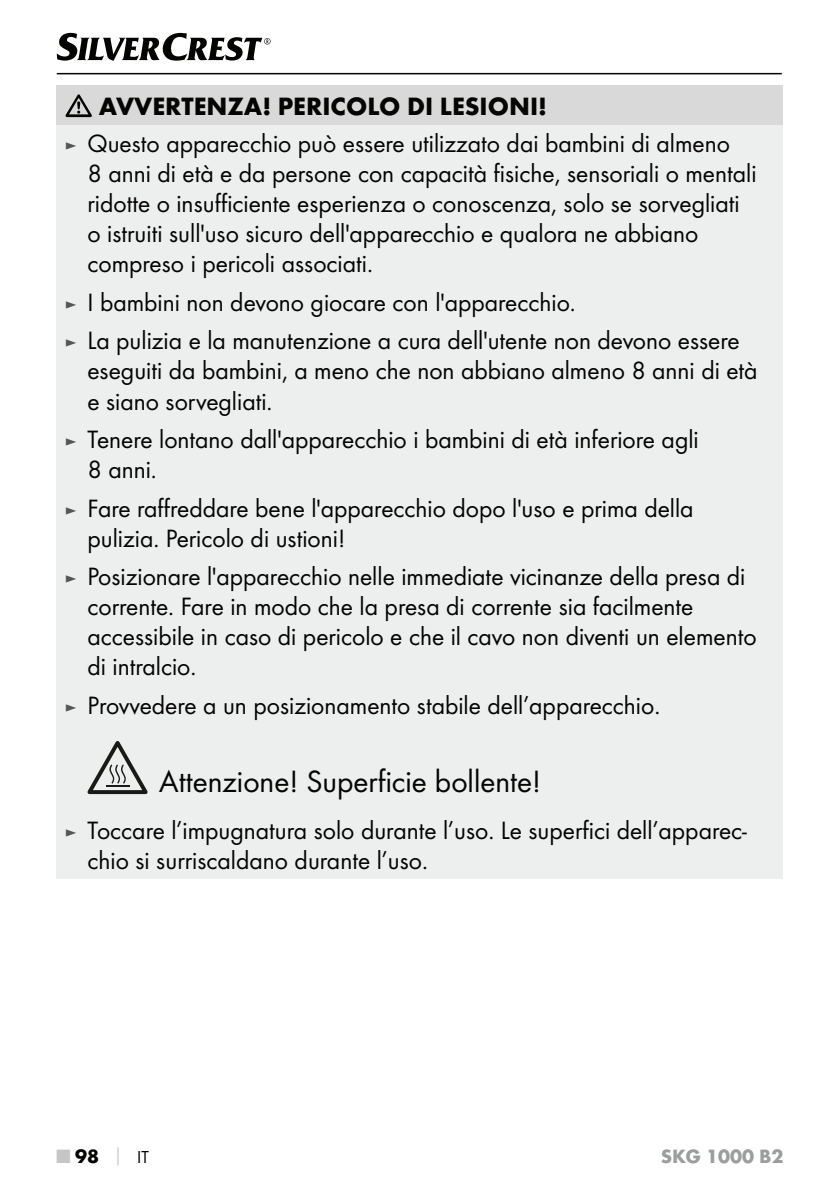
<style>
.page{position:relative;width:840px;height:1191px;background:#fff}
.page>*{position:absolute;margin:0;border:0;box-sizing:border-box;transform-origin:0 0}
.t1{font:32px "Futura Boo";color:#040503}
.t2{font:26px/30px "Futura Boo";color:#040503}
.t3{font:700 26px "Futura";color:#040503}
.t4{font:700 20px "Futura";color:#9c9e9d}
.t5{font:700 20px "Futura";color:#040503}
.s1{font-size:18px;color:#555654}
.s2{color:#c6c6c6}
.s3{font-size:18px;color:#c6c6c6}
.s4{font-family:"Futura Boo";font-weight:400;font-size:18px}
</style>
<div class="page">
<hr style="left:57px;top:73px;width:724px;height:1px;background:#040503">
<svg style="left:57px;top:33px;width:213px;height:28px"></svg>
<div style="left:57px;top:85px;width:725px;height:40px;background:#d9d9d9"></div>
<div style="left:57px;top:125px;width:725px;height:753px;background:#edeeee"></div>
<svg style="left:65px;top:94px;width:27px;height:23px"></svg>
<svg style="left:87px;top:741px;width:60px;height:53px"></svg>
<p class="t3" style="left:99px;top:96px;width:449px">AVVERTENZA! PERICOLO DI LESIONI!</p>
<p class="t2" style="left:87px;top:130px;width:670px;text-indent:-23px"><span class="s1">►</span> Questo apparecchio può essere utilizzato dai bambini di almeno<br>8 anni di età e da persone con capacità fisiche, sensoriali o mentali ridotte o insufficiente esperienza o conoscenza, solo se sorvegliati o istruiti sull'uso sicuro dell'apparecchio e qualora ne abbiano compreso i pericoli associati.</p>
<p class="t2" style="left:65px;top:284px;width:676px;line-height:38.6px"><span class="s1">►</span> I bambini non devono giocare con l'apparecchio.<br><span class="s1">►</span> La pulizia e la manutenzione a cura dell'utente non devono essere</p>
<p class="t2" style="left:87px;top:357px;width:671px">eseguiti da bambini, a meno che non abbiano almeno 8 anni di età e siano sorvegliati.</p>
<p class="t2" style="left:87px;top:426px;width:612px;text-indent:-23px"><span class="s1">►</span> Tenere lontano dall'apparecchio i bambini di età inferiore agli<br>8 anni.</p>
<p class="t2" style="left:87px;top:494px;width:607px;text-indent:-23px"><span class="s1">►</span> Fare raffreddare bene l'apparecchio dopo l'uso e prima della pulizia. Pericolo di ustioni!</p>
<p class="t2" style="left:87px;top:563px;width:670px;text-indent:-23px"><span class="s1">►</span> Posizionare l'apparecchio nelle immediate vicinanze della presa di corrente. Fare in modo che la presa di corrente sia facilmente accessibile in caso di pericolo e che il cavo non diventi un elemento di intralcio.</p>
<p class="t2" style="left:65px;top:691px;width:596px"><span class="s1">►</span> Provvedere a un posizionamento stabile dell’apparecchio.</p>
<p class="t1" style="left:159px;top:766px;width:383px">Attenzione! Superficie bollente!</p>
<p class="t2" style="left:87px;top:816px;width:660px;text-indent:-23px"><span class="s1">►</span> Toccare l’impugnatura solo durante l’uso. Le superfici dell’apparec&shy;chio si surriscaldano durante l’uso.</p>
<p class="t5" style="left:57px;top:1148px;width:93px"><span class="s2">■</span> 98 <span class="s3">│</span> <span class="s4">IT</span></p>
<p class="t4" style="left:660px;top:1148px;width:124px">SKG 1000 B2</p>
</div>
